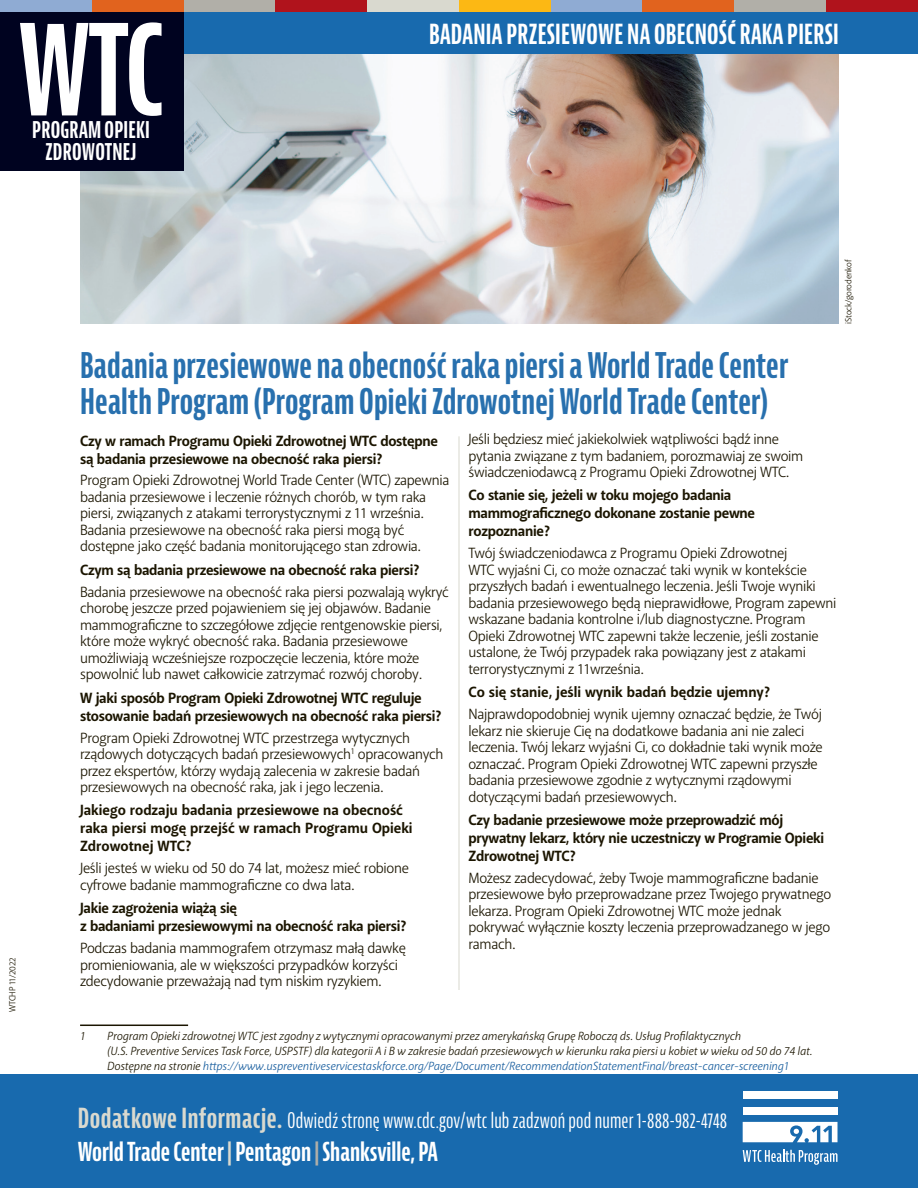
<style>
.page{position:relative;width:918px;height:1188px;background:#fff}
.page>*{position:absolute;margin:0;border:0;box-sizing:border-box;transform-origin:0 0}
.t1{font:700 extra-condensed 123px "Bernina Sans";color:#fff}
.Flyer_blue_header{font:700 extra-condensed 34.5px/36px "Bernina Sans";letter-spacing:.005em;color:#2870ae}
.t2{font:700 extra-condensed 27px "Bernina Sans";letter-spacing:.01em;color:#fff}
.t3{font:700 extra-condensed 25.5px "Bernina Sans";color:#fff}
.t4{font:700 extra-condensed 22.5px/22.5px "Bernina Sans";letter-spacing:.01em;color:#fff;text-align:center}
.t5{font:extra-condensed 21px "Bernina Sans";letter-spacing:.01em;color:#fff}
.Main_Text{font:15px/16.5px "Akagi Pro";letter-spacing:-.02em;color:#1b1500}
.Questions{font:700 15px/18px "Akagi Pro";letter-spacing:-.02em;color:#1b1500}
.Main_Text-2{font:700 15px/18px "Akagi Pro";color:#1b1500}
.Footnote{font:italic 12px/15px "Akagi Pro";color:#1b1500}
.Footnote-2{font:9px "Akagi Pro";letter-spacing:-.02em;color:#1b1500}
.s1{color:#175d9e}
.s2{font-weight:700;font-size:27px;color:#d9d9cf}
.s3{color:#d9d9cf}
.s4{color:#b1afa8}
</style>
<div class="page">
<img style="left:80px;top:54px;width:759px;height:270px">
<div style="left:0;top:0;width:918px;height:54px;background:#186aae"></div>
<div style="left:0;top:0;width:184px;height:171px;background:#000320"></div>
<div style="left:0;top:0;width:92px;height:12px;background:#8fabd3"></div>
<div style="left:92px;top:0;width:92px;height:12px;background:#e1631e"></div>
<div style="left:184px;top:0;width:91px;height:12px;background:#b1afa8"></div>
<div style="left:275px;top:0;width:92px;height:12px;background:#b0131c"></div>
<div style="left:367px;top:0;width:92px;height:12px;background:#d9d9cf"></div>
<div style="left:459px;top:0;width:92px;height:12px;background:#fcb814"></div>
<div style="left:551px;top:0;width:92px;height:12px;background:#8fabd3"></div>
<div style="left:643px;top:0;width:91px;height:12px;background:#e1631e"></div>
<div style="left:734px;top:0;width:92px;height:12px;background:#b1afa8"></div>
<div style="left:826px;top:0;width:92px;height:12px;background:#b0131c"></div>
<hr style="left:80px;top:1025px;width:108px;height:1px;background:#1b1500">
<hr style="left:459px;top:436px;width:1px;height:554px;background:#d9d9cf">
<div style="left:0;top:1075px;width:918px;height:113px;background:#186aae"></div>
<div style="left:743px;top:1107px;width:95px;height:8px;background:#fff"></div>
<div style="left:743px;top:1092px;width:95px;height:7px;background:#fff"></div>
<svg style="left:743px;top:1122px;width:95px;height:20px;background:#dce8f2"></svg>
<svg style="left:743px;top:1150px;width:95px;height:15px"></svg>
<h1 class="t1" style="left:18px;top:0;width:148px">WTC</h1>
<h3 class="t4" style="left:32px;top:119px;width:119px">PROGRAM OPIEKI<br>ZDROWOTNEJ</h3>
<h3 class="t2" style="left:429px;top:19px;width:411px">BADANIA PRZESIEWOWE NA OBECNOŚĆ RAKA PIERSI</h3>
<p class="Footnote-2" style="left:843px;top:324px;width:66px;rotate:-90deg">iStock/gorodenkof</p>
<p class="Footnote-2" style="left:7px;top:1012px;width:56px;rotate:-90deg">WTCHP 11/2022</p>
<p class="Flyer_blue_header" style="left:80px;top:348px;width:710px">Badania przesiewowe na obecność raka piersi a World Trade Center<br>Health Program (Program Opieki Zdrowotnej World Trade Center)</p>
<p class="Questions" style="left:80px;top:432px;width:359px">Czy w ramach Programu Opieki Zdrowotnej WTC dostępne są badania przesiewowe na obecność raka piersi?</p>
<p class="Main_Text" style="left:80px;top:472px;width:371px">Program Opieki Zdrowotnej World Trade Center (WTC) zapewnia badania przesiewowe i leczenie różnych chorób, w tym raka piersi, związanych z atakami terrorystycznymi z 11 września.<br>Badania przesiewowe na obecność raka piersi mogą być dostępne jako część badania monitorującego stan zdrowia.</p>
<p class="Questions" style="left:80px;top:561px;width:341px">Czym są badania przesiewowe na obecność raka piersi?</p>
<p class="Main_Text" style="left:80px;top:584px;width:370px">Badania przesiewowe na obecność raka piersi pozwalają wykryć chorobę jeszcze przed pojawieniem się jej objawów. Badanie mammograficzne to szczegółowe zdjęcie rentgenowskie piersi, które może wykryć obecność raka. Badania przesiewowe umożliwiają wcześniejsze rozpoczęcie leczenia, które może spowolnić lub nawet całkowicie zatrzymać rozwój choroby.</p>
<p class="Questions" style="left:80px;top:689px;width:363px">W jaki sposób Program Opieki Zdrowotnej WTC reguluje stosowanie badań przesiewowych na obecność raka piersi?</p>
<p class="Main_Text" style="left:80px;top:729px;width:365px">Program Opieki Zdrowotnej WTC przestrzega wytycznych rządowych dotyczących badań przesiewowych<sup>1</sup> opracowanych przez ekspertów, którzy wydają zalecenia w zakresie badań przesiewowych na obecność raka, jak i jego leczenia.</p>
<p class="Main_Text-2" style="left:80px;top:802px;width:334px">Jakiego rodzaju badania przesiewowe na obecność raka piersi mogę przejść w ramach Programu Opieki<br>Zdrowotnej WTC?</p>
<p class="Main_Text" style="left:80px;top:860px;width:330px">Jeśli jesteś w wieku od 50 do 74 lat, możesz mieć robione cyfrowe badanie mammograficzne co dwa lata.</p>
<p class="Questions" style="left:80px;top:899px;width:328px">Jakie zagrożenia wiążą się<br>z badaniami przesiewowymi na obecność raka piersi?</p>
<p class="Main_Text" style="left:80px;top:940px;width:327px">Podczas badania mammografem otrzymasz małą dawkę promieniowania, ale w większości przypadków korzyści zdecydowanie przeważają nad tym niskim ryzykiem.</p>
<p class="Main_Text" style="left:468px;top:431px;width:336px">Jeśli będziesz mieć jakiekolwiek wątpliwości bądź inne pytania związane z tym badaniem, porozmawiaj ze swoim świadczeniodawcą z Programu Opieki Zdrowotnej WTC.</p>
<p class="Questions" style="left:468px;top:487px;width:288px">Co stanie się, jeżeli w toku mojego badania mammograficznego dokonane zostanie pewne rozpoznanie?</p>
<p class="Main_Text" style="left:468px;top:545px;width:369px">Twój świadczeniodawca z Programu Opieki Zdrowotnej<br>WTC wyjaśni Ci, co może oznaczać taki wynik w kontekście przyszłych badań i ewentualnego leczenia. Jeśli Twoje wyniki badania przesiewowego będą nieprawidłowe, Program zapewni wskazane badania kontrolne i/lub diagnostyczne. Program Opieki Zdrowotnej WTC zapewni także leczenie, jeśli zostanie ustalone, że Twój przypadek raka powiązany jest z atakami terrorystycznymi z 11września.</p>
<p class="Main_Text-2" style="left:468px;top:683px;width:303px">Co się stanie, jeśli wynik badań będzie ujemny?</p>
<p class="Main_Text" style="left:468px;top:706px;width:356px">Najprawdopodobniej wynik ujemny oznaczać będzie, że Twój lekarz nie skieruje Cię na dodatkowe badania ani nie zaleci leczenia. Twój lekarz wyjaśni Ci, co dokładnie taki wynik może oznaczać. Program Opieki Zdrowotnej WTC zapewni przyszłe badania przesiewowe zgodnie z wytycznymi rządowymi dotyczącymi badań przesiewowych.</p>
<p class="Questions" style="left:468px;top:811px;width:357px">Czy badanie przesiewowe może przeprowadzić mój prywatny lekarz, który nie uczestniczy w Programie Opieki<br>Zdrowotnej WTC?</p>
<p class="Main_Text" style="left:468px;top:870px;width:364px">Możesz zadecydować, żeby Twoje mammograficzne badanie przesiewowe było przeprowadzane przez Twojego prywatnego lekarza. Program Opieki Zdrowotnej WTC może jednak pokrywać wyłącznie koszty leczenia przeprowadzanego w jego ramach.</p>
<p class="Footnote" style="left:80px;top:1029px;width:7px">1</p>
<p class="Footnote" style="left:107px;top:1029px;width:707px">Program Opieki zdrowotnej WTC jest zgodny z wytycznymi opracowanymi przez amerykańską Grupę Roboczą ds. Usług Profilaktycznych<br>(U.S. Preventive Services Task Force, USPSTF) dla kategorii A i B w zakresie badań przesiewowych w kierunku raka piersi u kobiet w wieku od 50 do 74 lat.<br>Dostępne na stronie <span class="s1">https://www.uspreventiveservicestaskforce.org/Page/Document/RecommendationStatementFinal/breast-cancer-screening1</span></p>
<h3 class="t5" style="left:78px;top:1109px;width:651px"><span class="s2">Dodatkowe Informacje.</span> Odwiedź stronę www.cdc.gov/wtc lub zadzwoń pod numer 1-888-982-4748</h3>
<h3 class="t3" style="left:78px;top:1137px;width:362px">World Trade Center <span class="s3">|</span>Pentagon <span class="s4">|</span> Shanksville, PA</h3>
</div>
